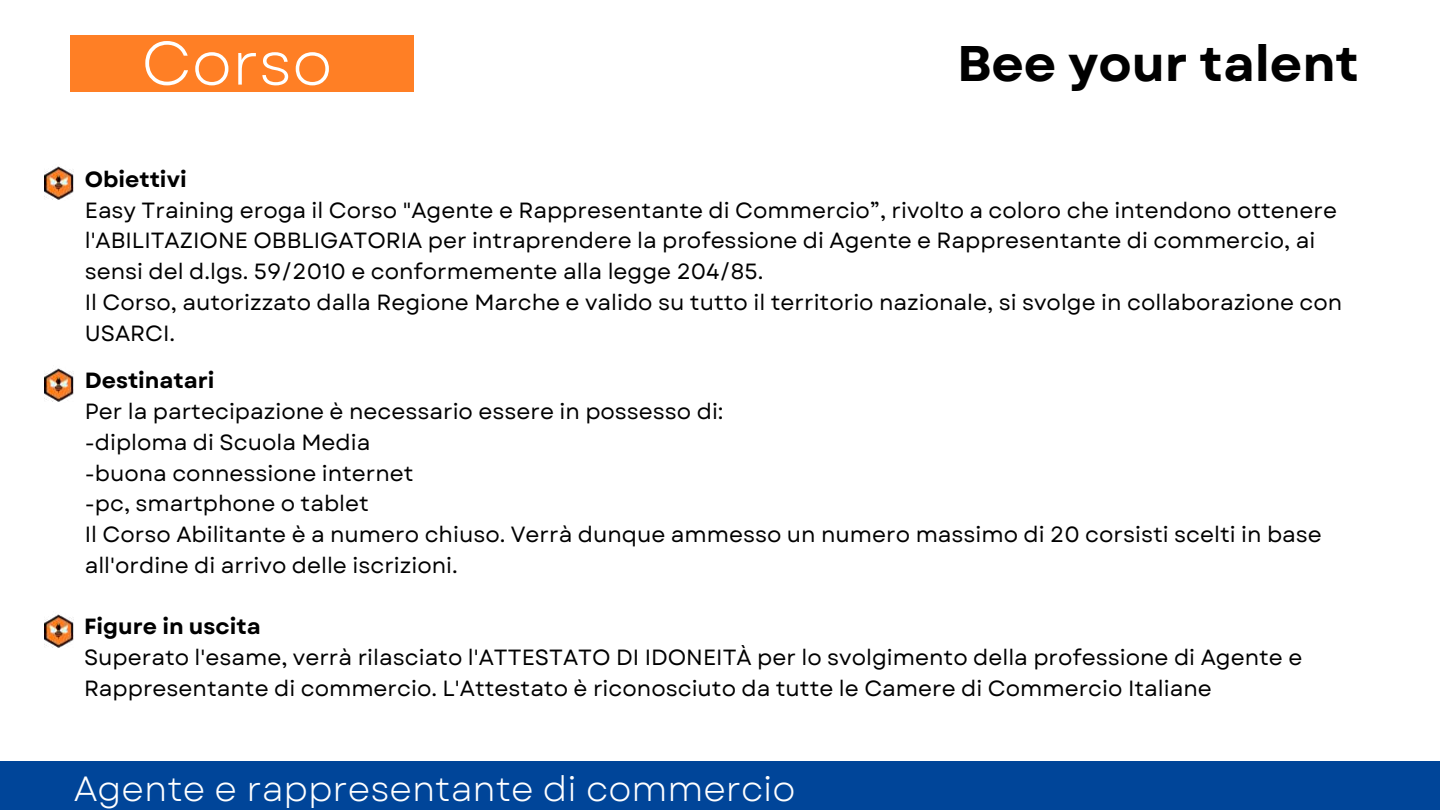
<style>
.page{position:relative;width:1440px;height:810px;background:#fff}
.page>*{position:absolute;margin:0;border:0;box-sizing:border-box;transform-origin:0 0}
.t1{font:61.2px "Garet";color:#fff}
.t2{font:700 50px "Garet";color:#000}
.t3{font:35px "Garet";color:#fff}
.t4{font:22px/30.8px "Garet";color:#000}
.t5{font:700 22px "Garet";color:#000}
</style>
<div class="page">
<div style="left:0;top:762px;width:1440px;height:48px;background:#004599"></div>
<div style="left:70px;top:35px;width:344px;height:57px;background:#ff7f25"></div>
<img style="left:44px;top:166px;width:30px;height:34px">
<img style="left:44px;top:368px;width:30px;height:34px">
<img style="left:44px;top:614px;width:30px;height:34px">
<h1 class="t1" style="left:141px;top:19px;width:193px">Corso</h1>
<h2 class="t2" style="left:957px;top:28px;width:403px">Bee your talent</h2>
<p class="t5" style="left:85px;top:163px;width:103px">Obiettivi</p>
<p class="t4" style="left:85px;top:195px;width:1259px">Easy Training eroga il Corso "Agente e Rappresentante di Commercio”, rivolto a coloro che intendono ottenere l'ABILITAZIONE OBBLIGATORIA per intraprendere la professione di Agente e Rappresentante di commercio, ai sensi del d.lgs. 59/2010 e conformemente alla legge 204/85.<br>Il Corso, autorizzato dalla Regione Marche e valido su tutto il territorio nazionale, si svolge in collaborazione con USARCI.</p>
<p class="t5" style="left:85px;top:365px;width:131px">Destinatari</p>
<p class="t4" style="left:85px;top:396px;width:1239px">Per la partecipazione è necessario essere in possesso di:<br>-diploma di Scuola Media<br>-buona connessione internet<br>-pc, smartphone o tablet<br>Il Corso Abilitante è a numero chiuso. Verrà dunque ammesso un numero massimo di 20 corsisti scelti in base all'ordine di arrivo delle iscrizioni.</p>
<p class="t5" style="left:84px;top:611px;width:178px">Figure in uscita</p>
<p class="t4" style="left:84px;top:642px;width:1220px">Superato l'esame, verrà rilasciato l'ATTESTATO DI IDONEITÀ per lo svolgimento della professione di Agente e<br>Rappresentante di commercio. L'Attestato è riconosciuto da tutte le Camere di Commercio Italiane</p>
<h3 class="t3" style="left:74px;top:763px;width:723px">Agente e rappresentante di commercio</h3>
</div>
